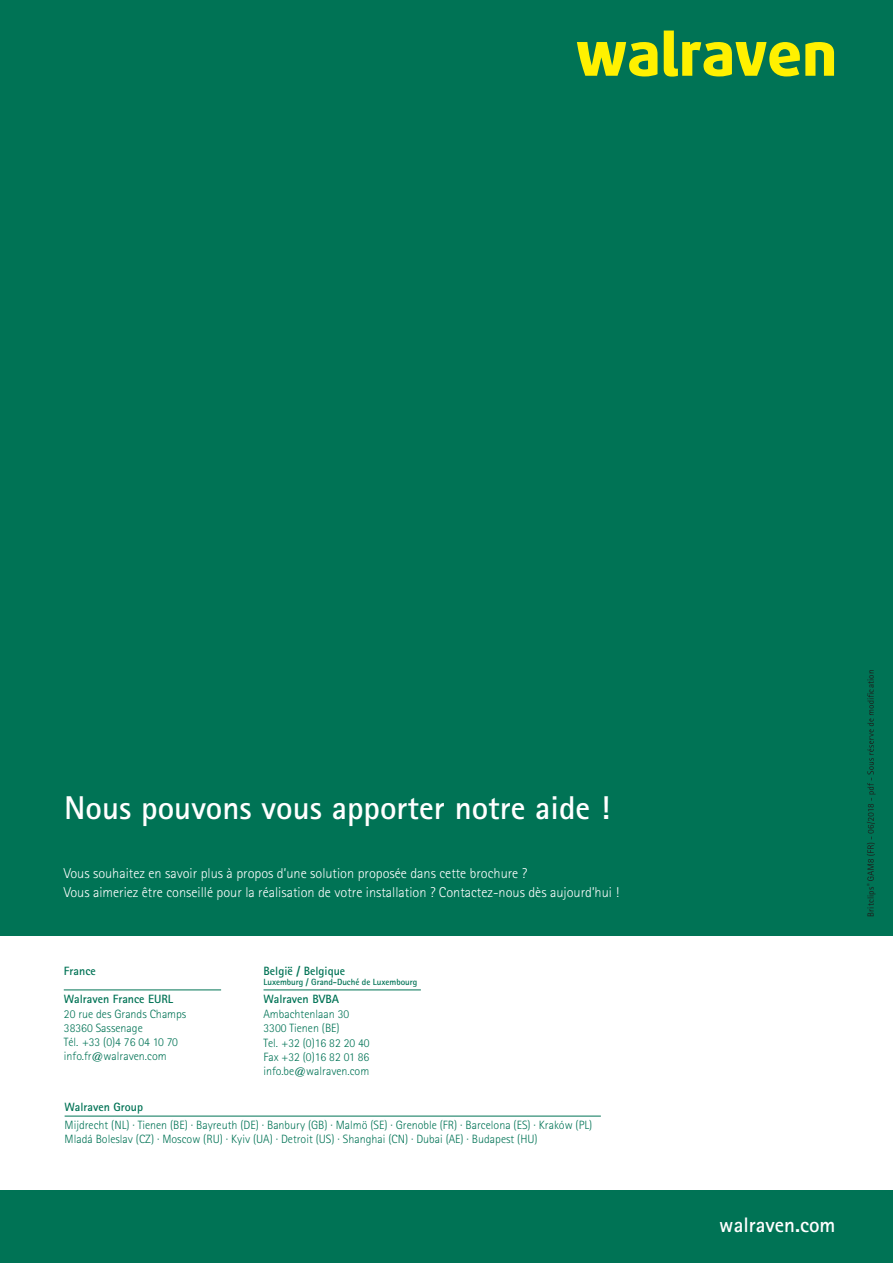
<style>
.page{position:relative;width:893px;height:1263px;background:#007355}
.page>*{position:absolute;margin:0;border:0;box-sizing:border-box;transform-origin:0 0}
.t1{font:700 33px "Rotis Sans Serif Std";color:#fff}
.t2{font:700 21px "Rotis Sans Serif Std";color:#fff}
.t3{font:300 14.25px/19.5px "Rotis Sans Serif Std";color:#fff}
.t4{font:300 12px/14.4px "Rotis Sans Serif Std";color:#007355}
.t5{font:700 12px "Rotis Sans Serif Std";color:#007355}
.t6{font:700 9px "Rotis Sans Serif Std";letter-spacing:-.005em;color:#007355}
.t7{font:9px "Rotis Sans Serif Std";letter-spacing:.02em;color:#1d1d1b}
</style>
<div class="page">
<div style="left:0;top:936px;width:893px;height:254px;background:#fff"></div>
<svg style="left:664px;top:31px;width:170px;height:46px"></svg>
<svg style="left:577px;top:42px;width:80px;height:34px"></svg>
<svg style="left:867px;top:693px;width:9px;height:188px"></svg>
<hr style="left:65px;top:1116px;width:535px;height:1px;background:#007355">
<hr style="left:64px;top:989px;width:157px;height:1px;background:#007355">
<hr style="left:264px;top:989px;width:157px;height:1px;background:#007355">
<h1 class="t1" style="left:64px;top:787px;width:547px">Nous pouvons vous apporter notre aide !</h1>
<p class="t3" style="left:64px;top:863px;width:557px">Vous souhaitez en savoir plus à propos d’une solution proposée dans cette brochure ?<br>Vous aimeriez être conseillé pour la réalisation de votre installation ? Contactez-nous dès aujourd’hui !</p>
<p class="t5" style="left:64px;top:963px;width:33px">France</p>
<p class="t5" style="left:64px;top:992px;width:111px">Walraven France EURL</p>
<p class="t4" style="left:64px;top:1007px;width:124px;line-height:14px">20 rue des Grands Champs<br>38360 Sassenage<br>Tél. +33 (0)4 76 04 10 70 info.fr@walraven.com</p>
<p class="t5" style="left:264px;top:963px;width:83px">België / Belgique</p>
<p class="t6" style="left:264px;top:976px;width:155px">Luxemburg / Grand-Duché de Luxembourg</p>
<p class="t5" style="left:264px;top:992px;width:77px">Walraven BVBA</p>
<p class="t4" style="left:264px;top:1006px;width:108px">Ambachtenlaan 30<br>3300 Tienen (BE)<br>Tel. +32 (0)16 82 20 40<br>Fax +32 (0)16 82 01 86 info.be@walraven.com</p>
<p class="t5" style="left:65px;top:1099px;width:80px">Walraven Group</p>
<p class="t4" style="left:65px;top:1117px;width:529px">Mijdrecht (NL) · Tienen (BE) · Bayreuth (DE) · Banbury (GB) · Malmö (SE) · Grenoble (FR) · Barcelona (ES) · Kraków (PL)<br>Mladá Boleslav (CZ) · Moscow (RU) · Kyiv (UA) · Detroit (US) · Shanghai (CN) · Dubai (AE) · Budapest (HU)</p>
<p class="t7" style="left:865px;top:692px;width:24px;rotate:-90deg">cation</p>
<p class="t7" style="left:865px;top:917px;width:34px;rotate:-90deg">Britclips<sup>®</sup></p>
<h2 class="t2" style="left:719px;top:1212px;width:118px">walraven.com</h2>
</div>
